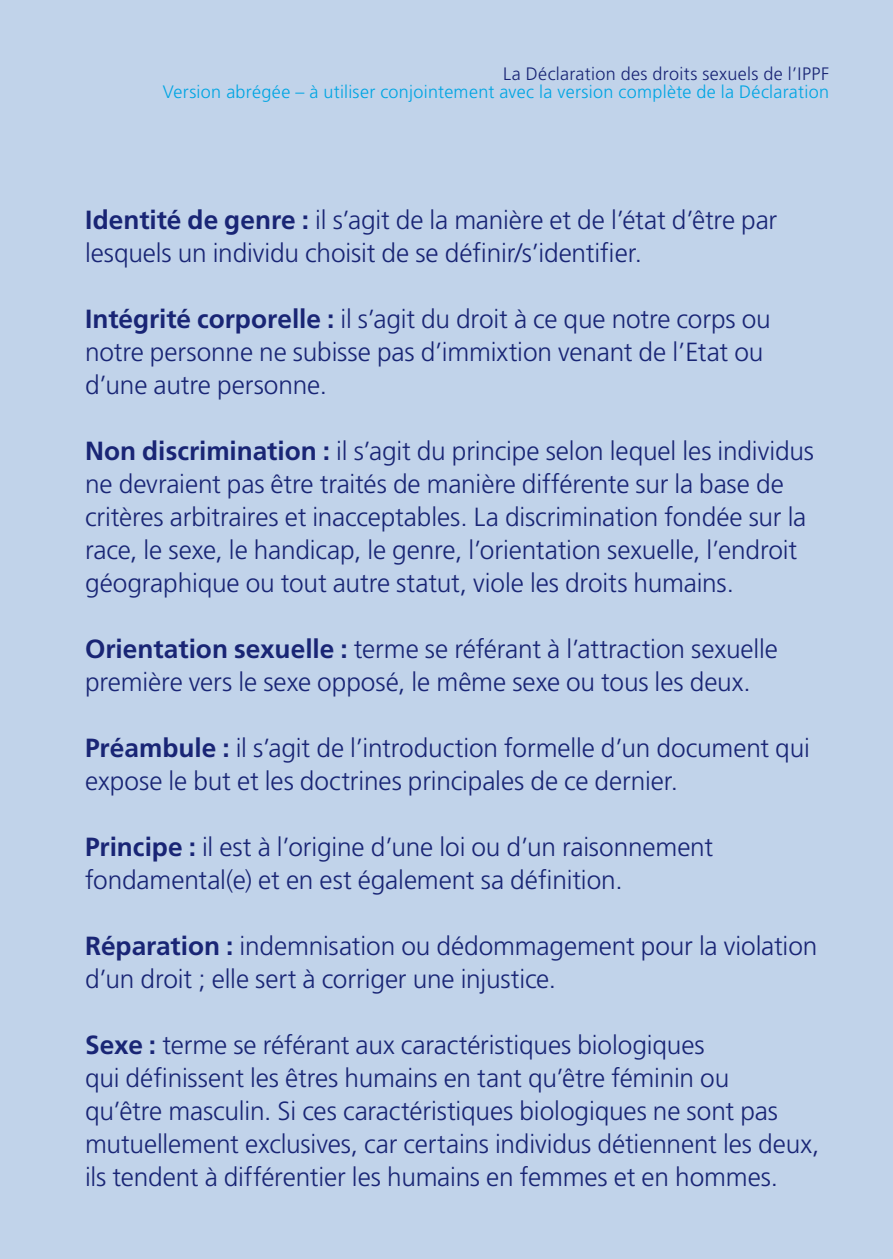
<style>
.page{position:relative;width:893px;height:1259px;background:#c1d3ea}
.page>*{position:absolute;margin:0;border:0;box-sizing:border-box;transform-origin:0 0}
.t1{font:300 26.4px/33px "Frutiger LT Std";letter-spacing:-.005em;color:#192575}
.t2{font:300 18px "Frutiger LT Std";letter-spacing:.015em;color:#00a5e3}
.t3{font:300 18px "Frutiger LT Std";letter-spacing:.02em;color:#192575}
.s1{font-weight:700}
</style>
<div class="page">
<p class="t3" style="left:503px;top:64px;width:328px">La Déclaration des droits sexuels de l’IPPF</p>
<p class="t2" style="left:163px;top:82px;width:668px">Version abrégée – à utiliser conjointement avec la version complète de la Déclaration</p>
<p class="t1" style="left:85px;top:204px;width:694px"><span class="s1">Identité de genre :</span> il s’agit de la manière et de l’état d’être par lesquels un individu choisit de se définir/s’identifier.</p>
<p class="t1" style="left:85px;top:303px;width:687px"><span class="s1">Intégrité corporelle :</span> il s’agit du droit à ce que notre corps ou notre personne ne subisse pas d’immixtion venant de l’Etat ou d’une autre personne.</p>
<p class="t1" style="left:85px;top:435px;width:730px"><span class="s1">Non discrimination :</span> il s’agit du principe selon lequel les individus ne devraient pas être traités de manière différente sur la base de critères arbitraires et inacceptables. La discrimination fondée sur la race, le sexe, le handicap, le genre, l’orientation sexuelle, l’endroit géographique ou tout autre statut, viole les droits humains.</p>
<p class="t1" style="left:85px;top:633px;width:694px"><span class="s1">Orientation sexuelle :</span> terme se référant à l’attraction sexuelle première vers le sexe opposé, le même sexe ou tous les deux.</p>
<p class="t1" style="left:85px;top:731px;width:726px"><span class="s1">Préambule :</span> il s’agit de l’introduction formelle d’un document qui expose le but et les doctrines principales de ce dernier.</p>
<p class="t1" style="left:85px;top:830px;width:630px"><span class="s1">Principe :</span> il est à l’origine d’une loi ou d’un raisonnement fondamental(e) et en est également sa définition.</p>
<p class="t1" style="left:85px;top:929px;width:734px"><span class="s1">Réparation :</span> indemnisation ou dédommagement pour la violation d’un droit ; elle sert à corriger une injustice.</p>
<p class="t1" style="left:85px;top:1028px;width:736px"><span class="s1">Sexe :</span> terme se référant aux caractéristiques biologiques<br>qui définissent les êtres humains en tant qu’être féminin ou<br>qu’être masculin. Si ces caractéristiques biologiques ne sont pas mutuellement exclusives, car certains individus détiennent les deux, ils tendent à différentier les humains en femmes et en hommes.</p>
</div>
